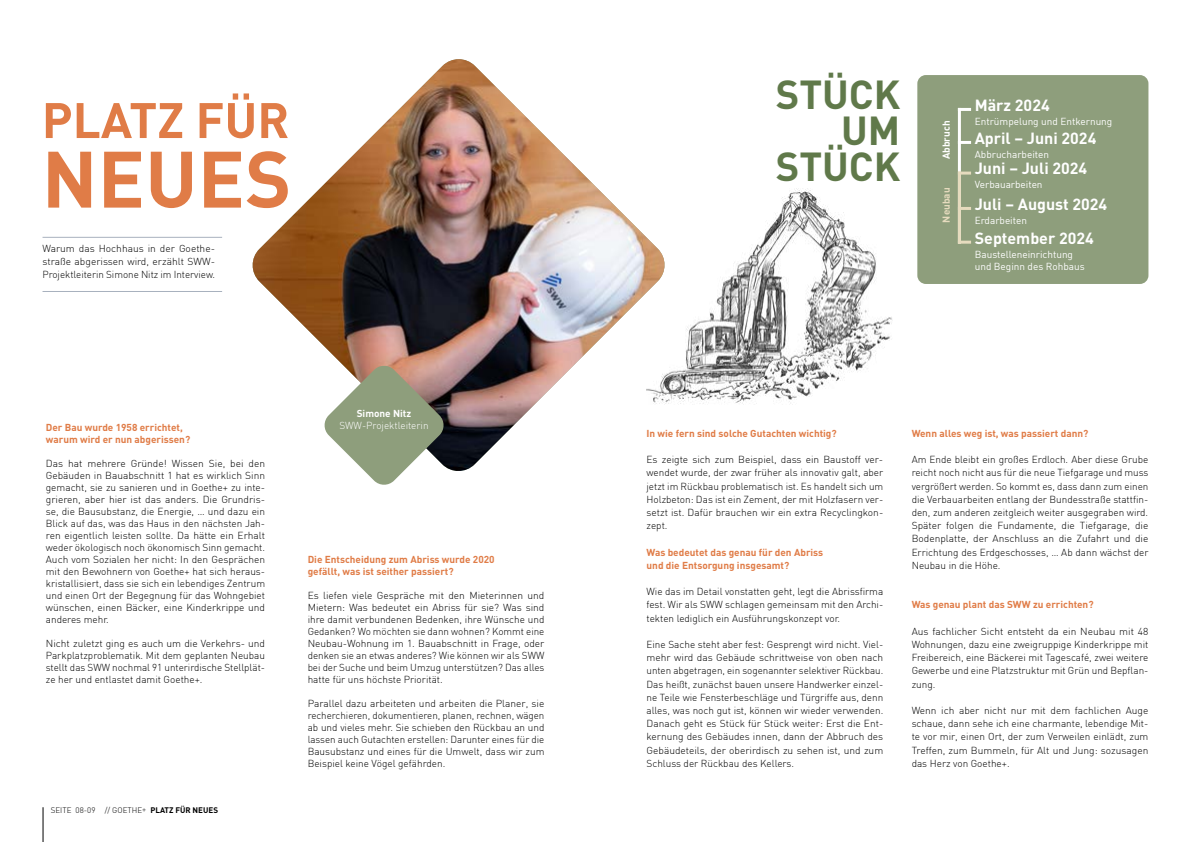
<style>
.page{position:relative;width:1191px;height:842px;background:#fff}
.page>*{position:absolute;margin:0;border:0;box-sizing:border-box;transform-origin:0 0}
.t1{font:700 40px/36px "DIN";color:#60794a;text-align:right}
.t2{font:700 16px/29.9px "DIN";color:#fff}
.t3{font:300 10px/13.2px "DIN";color:#000;text-align:justify}
.t4{font:700 10px/12px "DIN";color:#e07c47}
.t5{font:10px/12px "DIN";color:#fff}
.t6{font:300 10px "DIN";color:#fff}
.t7{font:700 10px "DIN";color:#fff}
.t8{font:700 10px "DIN";color:#e6dbbe}
.t9{font:300 8px "DIN";color:#000}
.s1{font-weight:700}
</style>
<div class="page">
<img style="left:667px;top:188px;width:225px;height:216px">
<div style="left:917px;top:75px;width:231px;height:209px;background:#8e9e7c;border-radius:9px"></div>
<svg style="left:48px;top:151px;width:202px;height:57px"></svg>
<svg style="left:46px;top:93px;width:204px;height:45px"></svg>
<hr style="left:43px;top:237px;width:179px;height:1px;background:#a8b1be">
<hr style="left:43px;top:291px;width:179px;height:1px;background:#a8b1be">
<img style="left:250px;top:59px;width:417px;height:412px">
<hr style="left:958px;top:108px;width:3px;height:136px;background:#fff">
<svg style="left:961px;top:108px;width:10px;height:3px"></svg>
<svg style="left:961px;top:141px;width:10px;height:3px"></svg>
<svg style="left:961px;top:172px;width:10px;height:3px"></svg>
<svg style="left:961px;top:207px;width:10px;height:3px"></svg>
<svg style="left:961px;top:241px;width:10px;height:3px"></svg>
<hr style="left:43px;top:807px;width:1px;height:35px;background:#000">
<svg style="left:323px;top:364px;width:122px;height:121px"></svg>
<hr style="left:958px;top:172px;width:3px;height:72px;background:#e6dbbe">
<p class="t3" style="left:43px;top:242px;width:174px">Warum das Hochhaus in der Goethe&shy;straße abgerissen wird, erzählt SWW-Projektleiterin Simone Nitz im Interview.</p>
<p class="t4" style="left:46px;top:421px;width:146px">Der Bau wurde 1958 errichtet, warum wird er nun abgerissen?</p>
<p class="t3" style="left:46px;top:457px;width:221px;line-height:12px">Das hat mehrere Gründe! Wissen Sie, bei den Gebäuden in Bauabschnitt 1 hat es wirklich Sinn gemacht, sie zu sanieren und in Goethe+ zu inte&shy;grieren, aber hier ist das anders. Die Grundris&shy;se, die Bausubstanz, die Energie, … und dazu ein Blick auf das, was das Haus in den nächsten Jah&shy;ren eigentlich leisten sollte. Da hätte ein Erhalt weder ökologisch noch ökonomisch Sinn gemacht.<br>Auch vom Sozialen her nicht: In den Gesprächen mit den Bewohnern von Goethe+ hat sich heraus&shy;kristallisiert, dass sie sich ein lebendiges Zentrum und einen Ort der Begegnung für das Wohngebiet wünschen, einen Bäcker, eine Kinderkrippe und anderes mehr.</p>
<p class="t3" style="left:46px;top:637px;width:221px;line-height:12px">Nicht zuletzt ging es auch um die Verkehrs- und Parkplatzproblematik. Mit dem geplanten Neubau stellt das SWW nochmal 91 unterirdische Stellplät&shy;ze her und entlastet damit Goethe+.</p>
<p class="t9" style="left:51px;top:805px;width:169px">SEITE 08-09 // GOETHE+ <span class="s1">PLATZ FÜR NEUES</span></p>
<p class="t7" style="left:357px;top:407px;width:56px">Simone Nitz</p>
<p class="t6" style="left:339px;top:420px;width:91px">SWW-Projektleiterin</p>
<p class="t4" style="left:308px;top:553px;width:188px">Die Entscheidung zum Abriss wurde 2020 gefällt, was ist seither passiert?</p>
<p class="t3" style="left:308px;top:589px;width:238px;line-height:12px">Es liefen viele Gespräche mit den Mieterinnen und Mietern: Was bedeutet ein Abriss für sie? Was sind ihre damit verbundenen Bedenken, ihre Wünsche und Gedanken? Wo möchten sie dann wohnen? Kommt eine Neubau-Wohnung im 1. Bauabschnitt in Frage, oder denken sie an etwas anderes? Wie können wir als SWW bei der Suche und beim Umzug unterstützen? Das alles hatte für uns höchste Priorität.</p>
<p class="t3" style="left:308px;top:697px;width:238px;line-height:12px">Parallel dazu arbeiteten und arbeiten die Planer, sie recherchieren, dokumentieren, planen, rechnen, wägen ab und vieles mehr. Sie schieben den Rückbau an und lassen auch Gutachten erstellen: Darunter eines für die Bausubstanz und eines für die Umwelt, dass wir zum Beispiel keine Vögel gefährden.</p>
<h1 class="t1" style="left:775px;top:75px;width:126px">STÜCK<br>UM<br>STÜCK</h1>
<p class="t7" style="left:939px;top:159px;width:40px;rotate:-90deg">Abbruch</p>
<p class="t8" style="left:939px;top:223px;width:36px;rotate:-90deg">Neubau</p>
<h2 class="t2" style="left:974px;top:90px;width:76px">März 2024</h2>
<p class="t5" style="left:974px;top:115px;width:139px">Entrümpelung und Entkernung</p>
<p class="t5" style="left:974px;top:148px;width:76px">Abbrucharbeiten</p>
<p class="t5" style="left:974px;top:179px;width:69px">Verbauarbeiten</p>
<p class="t5" style="left:974px;top:214px;width:54px">Erdarbeiten</p>
<p class="t5" style="left:974px;top:248px;width:111px">Baustelleneinrichtung und Beginn des Rohbaus</p>
<h2 class="t2" style="left:974px;top:123px;width:123px">April – Juni 2024<br>Juni – Juli 2024</h2>
<h2 class="t2" style="left:974px;top:187px;width:134px;line-height:33.7px">Juli – August 2024<br>September 2024</h2>
<p class="t4" style="left:646px;top:427px;width:192px">In wie fern sind solche Gutachten wichtig?</p>
<p class="t3" style="left:646px;top:453px;width:238px">Es zeigte sich zum Beispiel, dass ein Baustoff ver&shy;wendet wurde, der zwar früher als innovativ galt, aber jetzt im Rückbau problematisch ist. Es handelt sich um Holzbeton: Das ist ein Zement, der mit Holzfasern ver&shy;setzt ist. Dafür brauchen wir ein extra Recyclingkon&shy;zept.</p>
<p class="t4" style="left:646px;top:545px;width:178px;line-height:13.2px">Was bedeutet das genau für den Abriss und die Entsorgung insgesamt?</p>
<p class="t3" style="left:646px;top:585px;width:238px">Wie das im Detail vonstatten geht, legt die Abrissfirma fest. Wir als SWW schlagen gemeinsam mit den Archi&shy;tekten lediglich ein Ausführungskonzept vor.</p>
<p class="t3" style="left:646px;top:638px;width:238px">Eine Sache steht aber fest: Gesprengt wird nicht. Viel&shy;mehr wird das Gebäude schrittweise von oben nach unten abgetragen, ein sogenannter selektiver Rückbau.<br>Das heißt, zunächst bauen unsere Handwerker einzel&shy;ne Teile wie Fensterbeschläge und Türgriffe aus, denn alles, was noch gut ist, können wir wieder verwenden.<br>Danach geht es Stück für Stück weiter: Erst die Ent&shy;kernung des Gebäudes innen, dann der Abbruch des Gebäudeteils, der oberirdisch zu sehen ist, und zum Schluss der Rückbau des Kellers.</p>
<p class="t4" style="left:911px;top:427px;width:178px">Wenn alles weg ist, was passiert dann?</p>
<p class="t3" style="left:911px;top:453px;width:238px">Am Ende bleibt ein großes Erdloch. Aber diese Grube reicht noch nicht aus für die neue Tiefgarage und muss vergrößert werden. So kommt es, dass dann zum einen die Verbauarbeiten entlang der Bundesstraße stattfin&shy;den, zum anderen zeitgleich weiter ausgegraben wird.<br>Später folgen die Fundamente, die Tiefgarage, die Bodenplatte, der Anschluss an die Zufahrt und die Errichtung des Erdgeschosses, … Ab dann wächst der Neubau in die Höhe.</p>
<p class="t4" style="left:911px;top:598px;width:183px">Was genau plant das SWW zu errichten?</p>
<p class="t3" style="left:911px;top:624px;width:238px">Aus fachlicher Sicht entsteht da ein Neubau mit 48<br>Wohnungen, dazu eine zweigruppige Kinderkrippe mit Freibereich, eine Bäckerei mit Tagescafé, zwei weitere Gewerbe und eine Platzstruktur mit Grün und Bepflan&shy;zung.</p>
<p class="t3" style="left:911px;top:704px;width:238px">Wenn ich aber nicht nur mit dem fachlichen Auge schaue, dann sehe ich eine charmante, lebendige Mit&shy;te vor mir, einen Ort, der zum Verweilen einlädt, zum Treffen, zum Bummeln, für Alt und Jung: sozusagen das Herz von Goethe+.</p>
</div>
